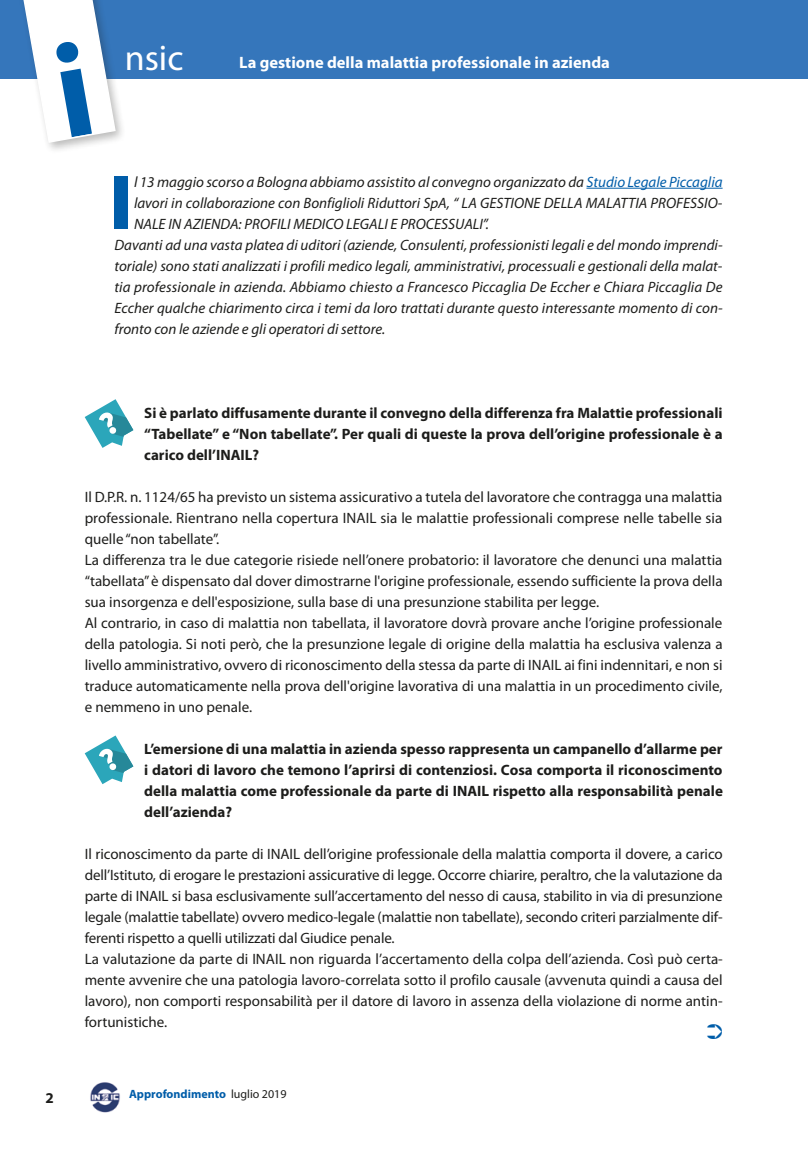
<style>
.page{position:relative;width:808px;height:1149px;background:#fff}
.page>*{position:absolute;margin:0;border:0;box-sizing:border-box;transform-origin:0 0}
.t1{font:900 77.25px "Myriad Pro";color:#005da9}
.t2{font:36px "Myriad Pro";color:#fff}
.t3{font:700 16.5px "Myriad Pro";color:#fff}
.t4{font:15px/21px "Myriad Pro";color:#1d1d1b}
.t5{font:italic 15px "Myriad Pro";color:#1d1d1b}
.t6{font:700 15px/21px "Myriad Pro";color:#1d1d1b;text-align:justify}
.t7{font:700 12px "Myriad Pro";color:#005da9}
.s1{color:#005da9}
.s2{font-weight:400;color:#1d1d1b}
</style>
<div class="page">
<div style="left:0;top:0;width:808px;height:78px;background:#3576bb"></div>
<div style="left:17px;top:0;width:110px;height:154px;background:#1d1d1b;opacity:.3"></div>
<img style="left:90px;top:1082px;width:30px;height:31px">
<hr style="left:586px;top:188px;width:136px;height:1px;background:#005da9">
<svg style="left:85px;top:399px;width:48px;height:49px"></svg>
<svg style="left:85px;top:735px;width:48px;height:49px"></svg>
<svg style="left:20px;top:0;width:97px;height:144px"></svg>
<h2 class="t2" style="left:125px;top:38px;width:60px">nsic</h2>
<p class="t3" style="left:239px;top:53px;width:372px">La gestione della malattia professionale in azienda</p>
<p class="t6" style="left:45px;top:1087px;width:10px">2</p>
<h1 class="t1" style="left:110px;top:159px;width:25px">I</h1>
<p class="t5" style="left:134px;top:173px;width:590px">l 13 maggio scorso a Bologna abbiamo assistito al convegno organizzato da <span class="s1">Studio Legale Piccaglia</span></p>
<p class="t5" style="left:134px;top:194px;width:590px">lavori in collaborazione con Bonfiglioli Riduttori SpA, “ LA GESTIONE DELLA MALATTIA PROFESSIO-</p>
<p class="t5" style="left:134px;top:215px;width:356px">NALE IN AZIENDA: PROFILI MEDICO LEGALI E PROCESSUALI”.</p>
<p class="t5" style="left:114px;top:236px;width:610px">Davanti ad una vasta platea di uditori (aziende, Consulenti, professionisti legali e del mondo imprendi-</p>
<p class="t5" style="left:114px;top:257px;width:610px">toriale) sono stati analizzati i profili medico legali, amministrativi, processuali e gestionali della malat-</p>
<p class="t5" style="left:114px;top:278px;width:610px">tia professionale in azienda. Abbiamo chiesto a Francesco Piccaglia De Eccher e Chiara Piccaglia De</p>
<p class="t5" style="left:114px;top:299px;width:610px">Eccher qualche chiarimento circa i temi da loro trattati durante questo interessante momento di con-</p>
<p class="t5" style="left:114px;top:320px;width:272px">fronto con le aziende e gli operatori di settore.</p>
<p class="t6" style="left:144px;top:402px;width:580px">Si è parlato diffusamente durante il convegno della differenza fra Malattie professionali “Tabellate” e “Non tabellate”. Per quali di queste la prova dell’origine professionale è a carico dell’INAIL?</p>
<p class="t4" style="left:85px;top:486px;width:639px">Il D.P.R. n. 1124/65 ha previsto un sistema assicurativo a tutela del lavoratore che contragga una malattia professionale. Rientrano nella copertura INAIL sia le malattie professionali comprese nelle tabelle sia quelle “non tabellate”.<br>La differenza tra le due categorie risiede nell’onere probatorio: il lavoratore che denunci una malattia “tabellata” è dispensato dal dover dimostrarne l'origine professionale, essendo sufficiente la prova della sua insorgenza e dell'esposizione, sulla base di una presunzione stabilita per legge.<br>Al contrario, in caso di malattia non tabellata, il lavoratore dovrà provare anche l’origine professionale della patologia. Si noti però, che la presunzione legale di origine della malattia ha esclusiva valenza a livello amministrativo, ovvero di riconoscimento della stessa da parte di INAIL ai fini indennitari, e non si traduce automaticamente nella prova dell'origine lavorativa di una malattia in un procedimento civile, e nemmeno in uno penale.</p>
<p class="t6" style="left:144px;top:738px;width:580px">L’emersione di una malattia in azienda spesso rappresenta un campanello d’allarme per i datori di lavoro che temono l’aprirsi di contenziosi. Cosa comporta il riconoscimento della malattia come professionale da parte di INAIL rispetto alla responsabilità penale dell’azienda?</p>
<p class="t4" style="left:85px;top:843px;width:640px">Il riconoscimento da parte di INAIL dell’origine professionale della malattia comporta il dovere, a carico dell’Istituto, di erogare le prestazioni assicurative di legge. Occorre chiarire, peraltro, che la valutazione da parte di INAIL si basa esclusivamente sull’accertamento del nesso di causa, stabilito in via di presunzione legale (malattie tabellate) ovvero medico-legale (malattie non tabellate), secondo criteri parzialmente dif&shy;ferenti rispetto a quelli utilizzati dal Giudice penale.<br>La valutazione da parte di INAIL non riguarda l’accertamento della colpa dell’azienda. Così può certa&shy;mente avvenire che una patologia lavoro-correlata sotto il profilo causale (avvenuta quindi a causa del lavoro), non comporti responsabilità per il datore di lavoro in assenza della violazione di norme antin&shy;fortunistiche.</p>
<p class="t7" style="left:129px;top:1086px;width:159px">Approfondimento <span class="s2">luglio 2019</span></p>
</div>
